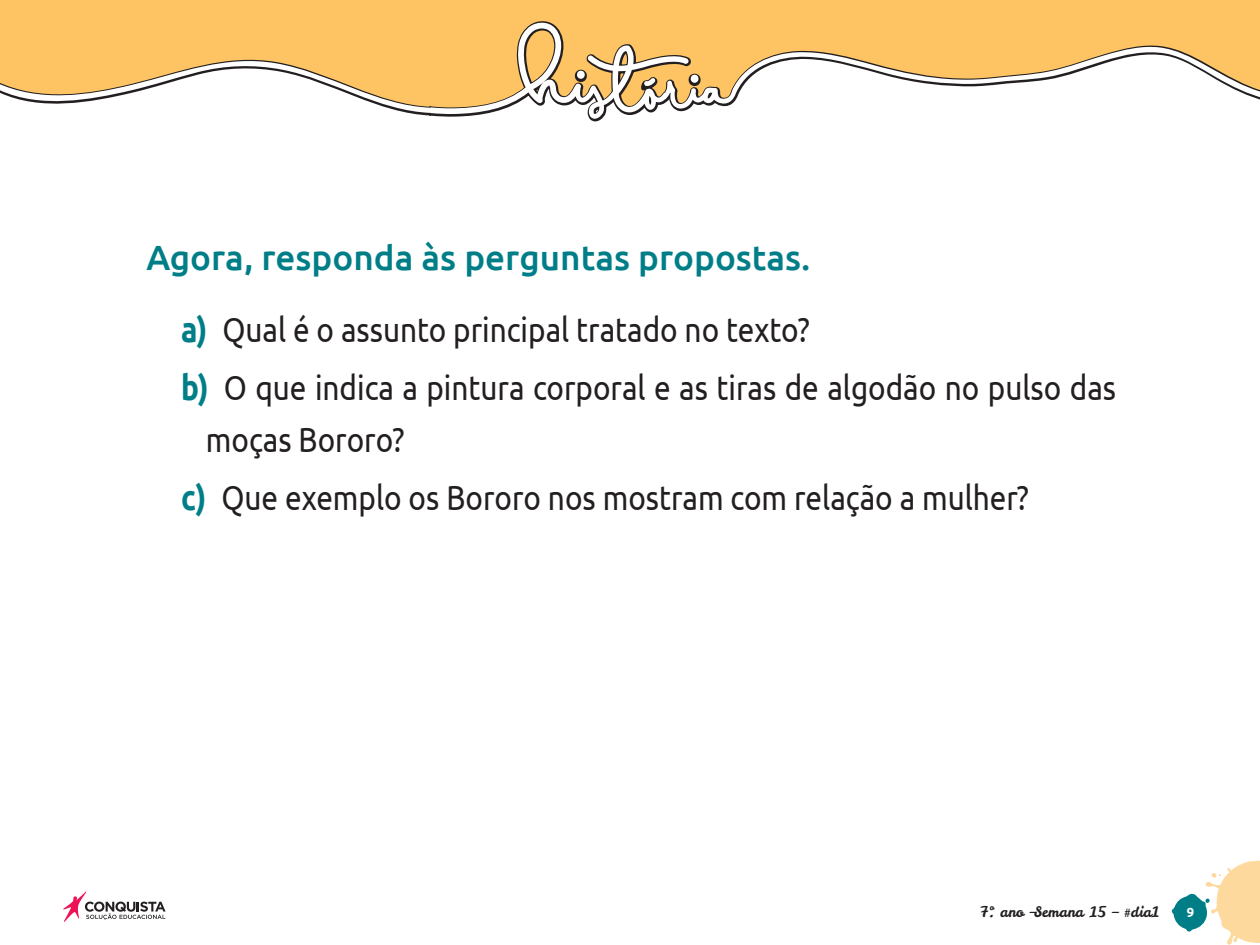
<style>
.page{position:relative;width:1260px;height:945px;background:#fff}
.page>*{position:absolute;margin:0;border:0;box-sizing:border-box;transform-origin:0 0}
._01_Letra_-_alternat{font:35px/52.5px "Ubuntu";color:#231f20;scale:.85 1}
._02_Peso_2{font:500 35px "Ubuntu";color:#007e88}
.t1{font:14.35px "Leckerli One";color:#231f20}
.t2{font:700 13.12px "Ubuntu";color:#fff}
.s1{font-weight:700;color:#007e88}
</style>
<div class="page">
<svg style="left:1172px;top:861px;width:88px;height:84px"></svg>
<svg style="left:63px;top:891px;width:103px;height:31px"></svg>
<svg style="left:0;top:0;width:1260px;height:122px;background:#fdca75"></svg>
<svg style="left:0;top:22px;width:1260px;height:97px;fill:#fec463"></svg>
<p class="_02_Peso_2" style="left:146px;top:235px;width:666px">Agora, responda às perguntas propostas.</p>
<p class="_01_Letra_-_alternat" style="left:181px;top:302px;width:741px"><span class="s1">a)</span> Qual é o assunto principal tratado no texto?</p>
<p class="_01_Letra_-_alternat" style="left:206px;top:360px;width:1073px;text-indent:-25px"><span class="s1">b)</span> O que indica a pintura corporal e as tiras de algodão no pulso das moças Bororo?</p>
<p class="_01_Letra_-_alternat" style="left:181px;top:470px;width:999px"><span class="s1">c)</span> Que exemplo os Bororo nos mostram com relação a mulher?</p>
<p class="t1" style="left:980px;top:903px;width:181px">7º. ano –Semana 15 – #dia1</p>
<p class="t2" style="left:1187px;top:905px;width:9px">9</p>
</div>
